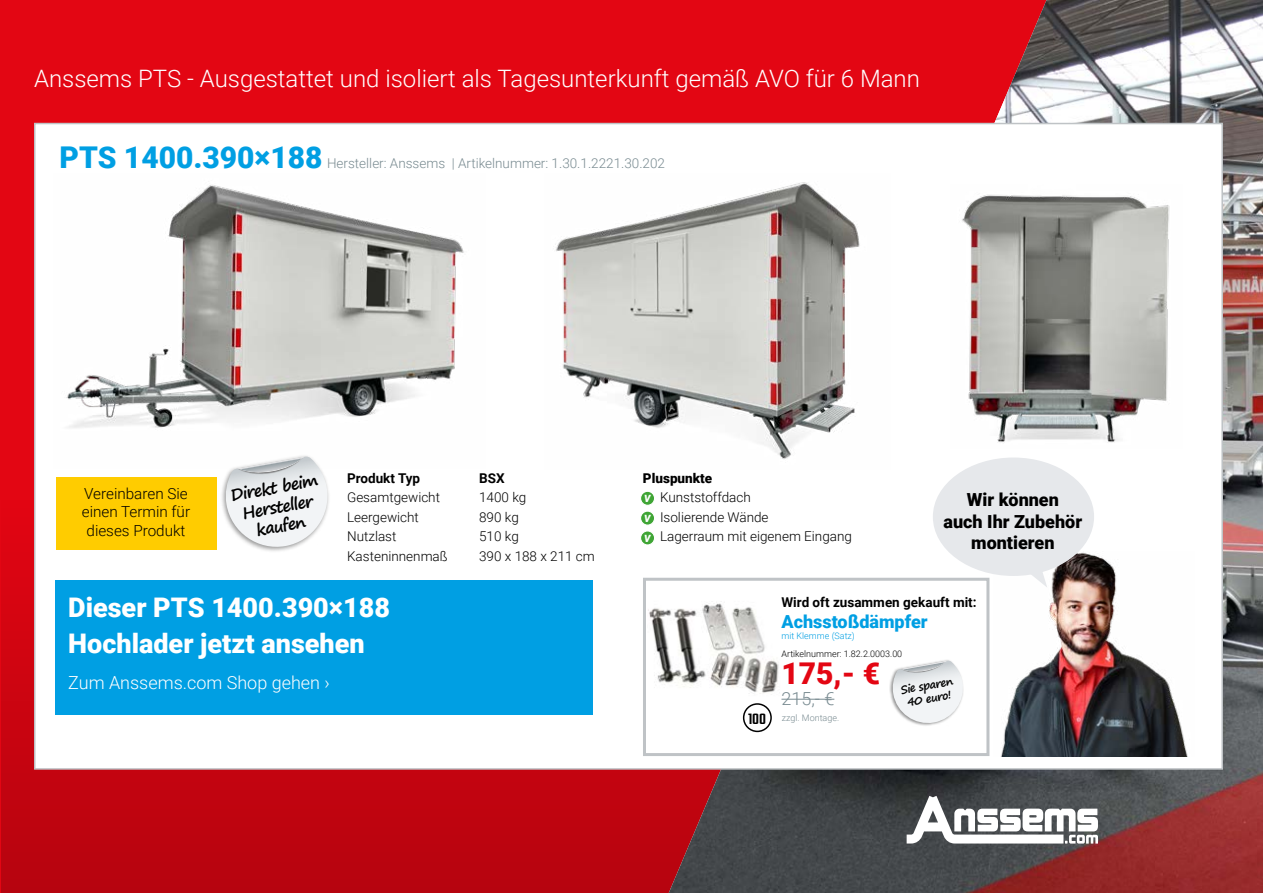
<style>
.page{position:relative;width:1263px;height:893px;background:#e30613}
.page>*{position:absolute;margin:0;border:0;box-sizing:border-box;transform-origin:0 0}
.t1{font:900 30px "Roboto";color:#009fe3}
.t2{font:900 30px "Roboto";color:#e30613}
.t3{font:900 27px/36px "Roboto";color:#fff}
.t4{font:300 24px "Roboto";color:#fff}
.t5{font:900 18px/21.6px "Roboto";color:#000;text-align:center}
.t6{font:300 18px "Roboto";color:#fff}
.t7{font:900 18px "Roboto";color:#009fe3}
.t8{font:300 18px "Roboto";color:#798b91}
.t9{font:700 16.2px/19.5px "Segoe Print";color:#000;text-align:center}
.t10{font:300 15.3px/18.3px "Roboto";color:#000;text-align:center}
.t11{font:300 13.5px/19.5px "Roboto";color:#000}
.t12{font:300 13.5px "Roboto";color:#798b91}
.t13{font:700 13.5px "Roboto";color:#000}
.t14{font:900 13.5px "Roboto";color:#000}
.t15{font:italic 700 13.5px/19.8px "Roboto";color:#fff;text-align:justify}
.t16{font:700 11.25px/13.5px "Segoe Print";color:#000;text-align:center}
.t17{font:300 9px "Roboto";color:#000}
.t18{font:300 9px "Roboto";color:#798b91}
.t19{font:300 9px "Roboto";color:#009fe3}
.s1{font-family:"Teko";font-weight:500;font-size:16.5px;color:#000}
</style>
<div class="page">
<div style="left:1px;top:501px;width:1262px;height:392px;background:linear-gradient(to bottom,#e20512,#b6040f)"></div>
<img style="left:669px;top:0;width:594px;height:893px">
<hr style="left:0;top:501px;width:1px;height:392px;background:#ccd2d6">
<svg style="left:907px;top:796px;width:191px;height:48px;background:#a2a4a5"></svg>
<div style="left:34px;top:123px;width:1189px;height:647px;background:#fff;border:2px solid #bfc3c6"></div>
<img style="left:995px;top:552px;width:193px;height:204px">
<div style="left:643px;top:578px;width:346px;height:178px;background:#fff;border:3px solid #bfc3c6"></div>
<div style="left:55px;top:580px;width:537px;height:134px;background:#009fe3"></div>
<div style="left:640px;top:491px;width:14px;height:14px;background:#3fa535;border-radius:50%"></div>
<div style="left:640px;top:491px;width:15px;height:15px;border:1px solid #fff;border-radius:50%"></div>
<div style="left:640px;top:511px;width:14px;height:14px;background:#3fa535;border-radius:50%"></div>
<div style="left:640px;top:511px;width:15px;height:15px;border:1px solid #fff;border-radius:50%"></div>
<div style="left:640px;top:531px;width:14px;height:14px;background:#3fa535;border-radius:50%"></div>
<div style="left:640px;top:530px;width:15px;height:15px;border:1px solid #fff;border-radius:50%"></div>
<div style="left:220px;top:454px;width:111px;height:99px;background:#000;opacity:.41"></div>
<svg style="left:225px;top:469px;width:106px;height:82px"></svg>
<div style="left:933px;top:457px;width:161px;height:119px;background:#e6e8eb;border-radius:50%"></div>
<svg style="left:1024px;top:571px;width:23px;height:17px"></svg>
<img style="left:648px;top:603px;width:131px;height:91px">
<hr style="left:781px;top:699px;width:53px;height:1px;background:#798b91">
<div style="left:890px;top:659px;width:74px;height:68px;background:#000;opacity:.41"></div>
<img style="left:896px;top:660px;width:57px;height:1px">
<svg style="left:892px;top:661px;width:72px;height:65px"></svg>
<div style="left:56px;top:477px;width:160px;height:73px;background:#fc0"></div>
<img style="left:66px;top:185px;width:398px;height:284px">
<img style="left:555px;top:182px;width:305px;height:277px">
<img style="left:962px;top:194px;width:208px;height:249px">
<div style="left:743px;top:703px;width:29px;height:29px;border:2px solid #000;border-radius:50%"></div>
<h3 class="t4" style="left:34px;top:62px;width:887px">Anssems PTS - Ausgestattet und isoliert als Tagesunterkunft gemäß AVO für 6 Mann</h3>
<h1 class="t1" style="left:60px;top:136px;width:265px">PTS 1400.390×188</h1>
<p class="t12" style="left:327px;top:154px;width:339px">Hersteller: Anssems | Artikelnummer: 1.30.1.2221.30.202</p>
<p class="t13" style="left:347px;top:468px;width:75px">Produkt Typ</p>
<p class="t13" style="left:479px;top:468px;width:27px">BSX</p>
<p class="t11" style="left:347px;top:487px;width:94px">Gesamtgewicht</p>
<p class="t11" style="left:479px;top:487px;width:49px">1400 kg</p>
<p class="t11" style="left:347px;top:507px;width:73px">Leergewicht</p>
<p class="t11" style="left:479px;top:507px;width:41px">890 kg</p>
<p class="t11" style="left:347px;top:526px;width:51px">Nutzlast</p>
<p class="t11" style="left:479px;top:526px;width:41px">510 kg</p>
<p class="t11" style="left:347px;top:546px;width:102px">Kasteninnenmaß</p>
<p class="t11" style="left:479px;top:546px;width:117px">390 x 188 x 211 cm</p>
<h2 class="t3" style="left:68px;top:588px;width:323px">Dieser PTS 1400.390×188<br>Hochlader jetzt ansehen</h2>
<h3 class="t6" style="left:68px;top:670px;width:263px">Zum Anssems.com Shop gehen ›</h3>
<p class="t9" style="left:229px;top:485px;width:90px;rotate:-10deg">Direkt beim<br>Hersteller kaufen</p>
<p class="t10" style="left:82px;top:484px;width:110px">Vereinbaren Sie einen Termin für dieses Produkt</p>
<p class="t14" style="left:643px;top:468px;width:71px">Pluspunkte</p>
<p class="t11" style="left:660px;top:487px;width:193px">Kunststoffdach<br>Isolierende Wände<br>Lagerraum mit eigenem Eingang</p>
<p class="t15" style="left:644px;top:487px;width:8px">v v v</p>
<h3 class="t5" style="left:943px;top:488px;width:140px">Wir können<br>auch Ihr Zubehör montieren</h3>
<p class="t13" style="left:781px;top:592px;width:197px">Wird oft zusammen gekauft mit:</p>
<h3 class="t7" style="left:781px;top:609px;width:148px">Achsstoßdämpfer</h3>
<p class="t19" style="left:781px;top:630px;width:75px">mit Klemme (Satz)</p>
<p class="t17" style="left:781px;top:648px;width:122px">Artikelnummer: 1.82.2.0003.00</p>
<h1 class="t2" style="left:781px;top:652px;width:100px">175,- €</h1>
<h3 class="t8" style="left:781px;top:686px;width:54px">215,- €</h3>
<p class="t18" style="left:748px;top:711px;width:93px"><span class="s1">100</span> zzgl. Montage.</p>
<p class="t16" style="left:900px;top:683px;width:55px;rotate:-10deg">Sie sparen<br>40 euro!</p>
</div>
